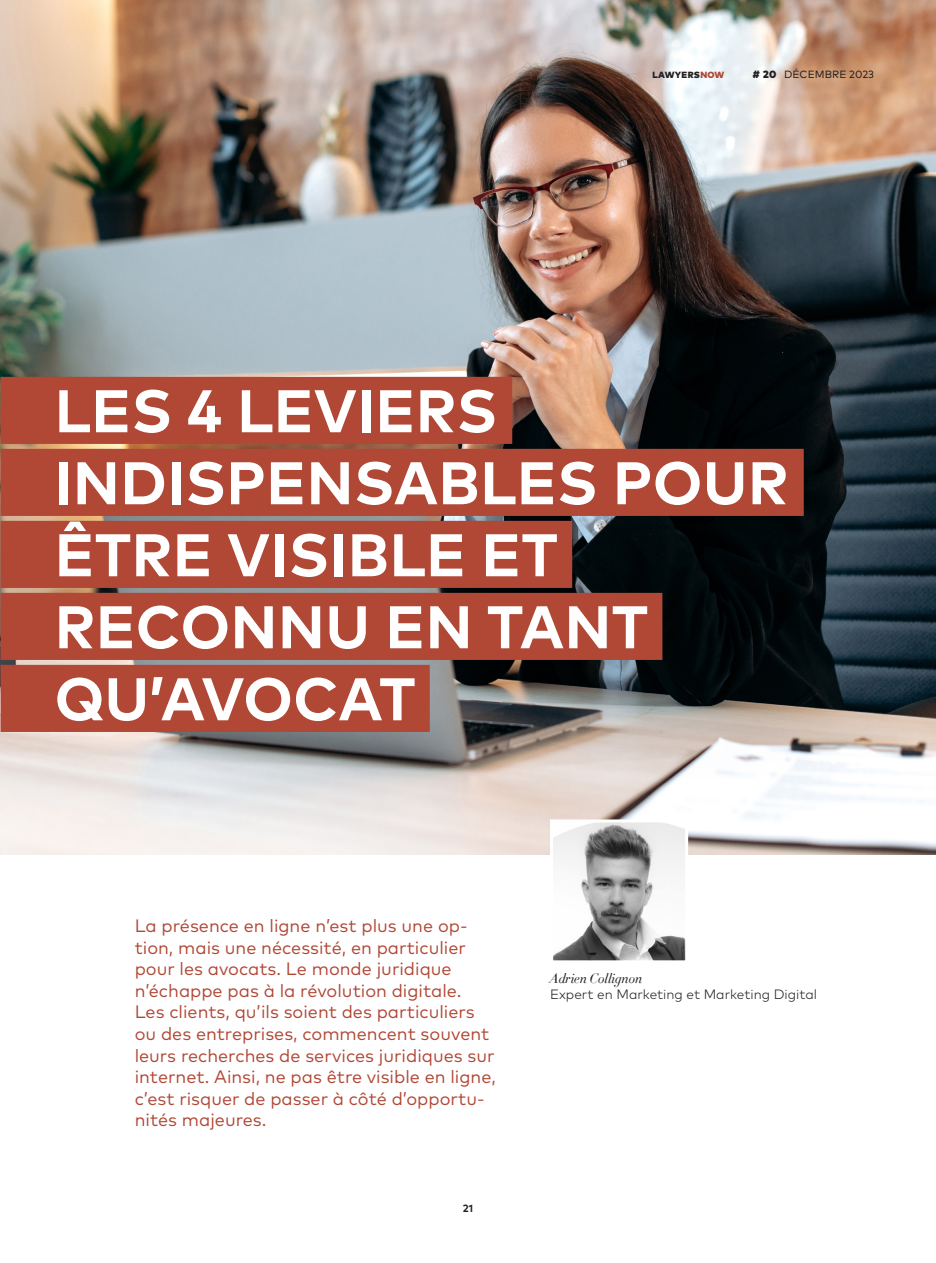
<style>
.page{position:relative;width:936px;height:1263px;background:#fff}
.page>*{position:absolute;margin:0;border:0;box-sizing:border-box;transform-origin:0 0}
.t1{font:700 60px "Mark Pro";letter-spacing:.005em;color:#fff}
.sous-titres{font:18px/21.6px "Mark Pro";color:#b14735}
.t2{font:300 13.5px/16.5px "Mark Pro";color:#231f20}
.t3{font:10.5px "Mark Pro";letter-spacing:.005em;color:#231f20}
.t4{font:700 10.5px "Mark Pro";color:#231f20}
.t5{font:900 9px "Mark Pro";letter-spacing:.035em;color:#231f20}
.s1{color:#b14735}
.s2{font-weight:900}
.s3{font-family:"Didot HTF L16 Light Ital";font-weight:400}
</style>
<div class="page">
<img style="left:0;top:0;width:935px;height:855px">
<div style="left:1px;top:377px;width:511px;height:67px;background:#b14735"></div>
<div style="left:1px;top:449px;width:802px;height:67px;background:#b14735"></div>
<div style="left:1px;top:521px;width:571px;height:67px;background:#b14735"></div>
<div style="left:1px;top:593px;width:661px;height:67px;background:#b14735"></div>
<div style="left:1px;top:665px;width:429px;height:67px;background:#b14735"></div>
<img style="left:554px;top:823px;width:130px;height:136px">
<div style="left:550px;top:819px;width:138px;height:144px;border:3px solid #fff"></div>
<p class="t5" style="left:652px;top:67px;width:73px">LAWYERS<span class="s1">NOW</span></p>
<p class="t3" style="left:752px;top:66px;width:123px"><span class="s2"># 20</span> DÉCEMBRE 2023</p>
<p class="t1" style="left:55px;top:365px;width:444px">LES 4 LEVIERS</p>
<p class="t1" style="left:55px;top:437px;width:735px">INDISPENSABLES POUR</p>
<p class="t1" style="left:55px;top:509px;width:504px">ÊTRE VISIBLE ET</p>
<p class="t1" style="left:55px;top:581px;width:595px">RECONNU EN TANT</p>
<p class="t1" style="left:55px;top:653px;width:362px">QU’AVOCAT</p>
<p class="sous-titres" style="left:135px;top:913px;width:362px">La présence en ligne n’est plus une op&shy;tion, mais une nécessité, en particulier pour les avocats. Le monde juridique n’échappe pas à la révolution digitale.<br>Les clients, qu’ils soient des particuliers ou des entreprises, commencent souvent leurs recherches de services juridiques sur internet. Ainsi, ne pas être visible en ligne, c’est risquer de passer à côté d’opportu&shy;nités majeures.</p>
<p class="t4" style="left:463px;top:1200px;width:12px">21</p>
<p class="t2" style="left:550px;top:968px;width:268px"><span class="s3">Adrien Collignon<br></span>Expert en Marketing et Marketing Digital</p>
</div>
